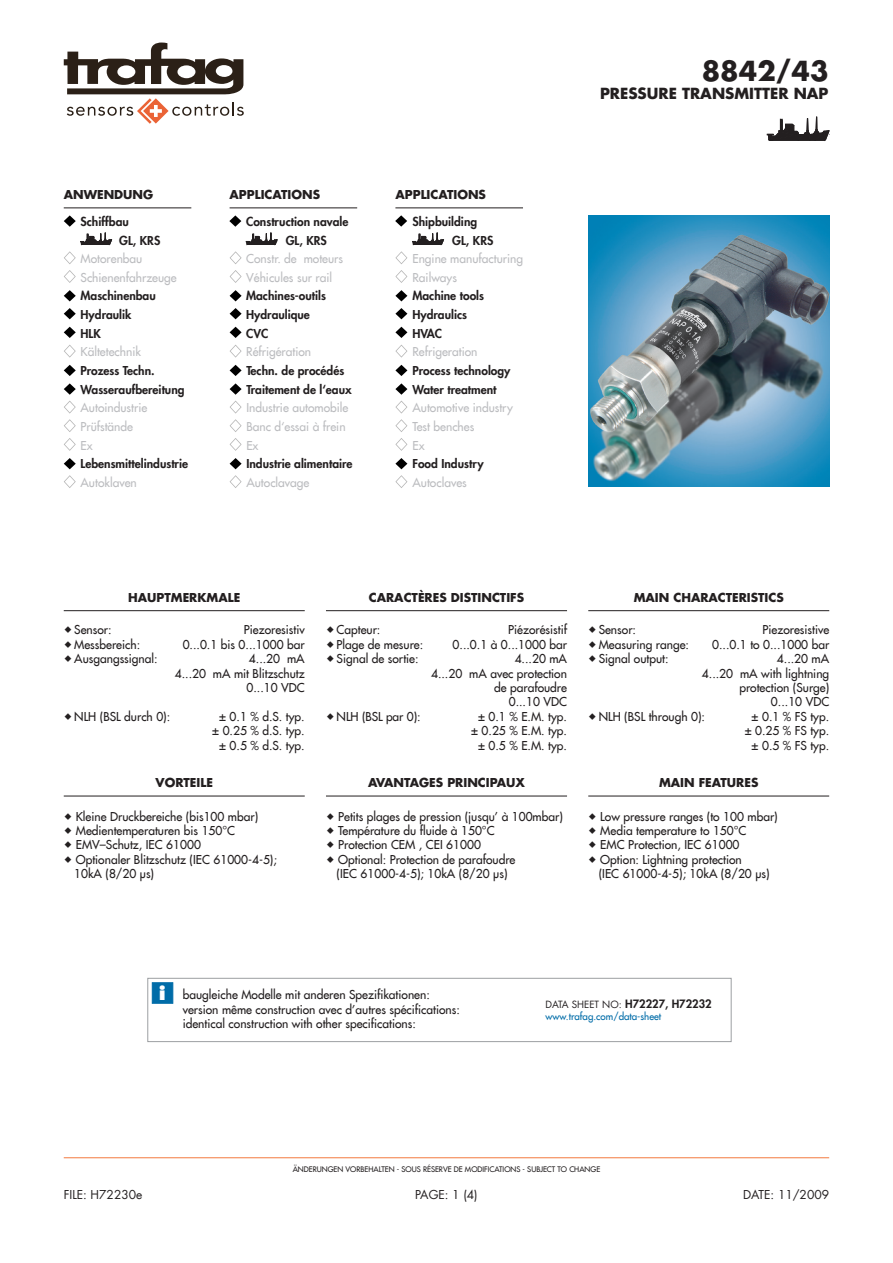
<style>
.page{position:relative;width:893px;height:1263px;background:#fff}
.page>*{position:absolute;margin:0;border:0;box-sizing:border-box;transform-origin:0 0}
.t1{font:700 27px "Futura LT";color:#231f20}
.t2{font:700 15px "Futura LT";color:#231f20}
.t3{font:12px/14.4px "Futura LT";color:#231f20}
.t4{font:800 12px "Futura LT";color:#231f20}
.t5{font:12px "Futura LT";color:#bcbdc0}
.t6{font:700 12px "Futura LT";color:#231f20}
.t7{font:12px "Futura LT";color:#231f20}
.t8{font:800 11.25px "Futura LT";color:#231f20}
.t9{font:9.75px "Futura LT";color:#006ca8}
.t10{font:7.5px "Futura LT";color:#231f20}
.s1{font-weight:800;font-size:18px;color:#fff}
.s2{font-weight:400;font-size:9.75px}
</style>
<div class="page">
<svg style="left:64px;top:43px;width:180px;height:81px"></svg>
<hr style="left:64px;top:1157px;width:765px;height:1px;background:#f4793e">
<hr style="left:230px;top:208px;width:127px;height:1px;background:#231f20">
<hr style="left:395px;top:208px;width:128px;height:1px;background:#231f20">
<hr style="left:64px;top:208px;width:127px;height:1px;background:#231f20">
<img style="left:588px;top:216px;width:241px;height:270px">
<hr style="left:64px;top:796px;width:241px;height:1px;background:#231f20">
<hr style="left:326px;top:796px;width:241px;height:1px;background:#231f20">
<hr style="left:588px;top:796px;width:241px;height:1px;background:#231f20">
<hr style="left:64px;top:610px;width:241px;height:1px;background:#231f20">
<hr style="left:326px;top:610px;width:241px;height:1px;background:#231f20">
<hr style="left:588px;top:610px;width:241px;height:1px;background:#231f20">
<svg style="left:64px;top:251px;width:12px;height:237px"></svg>
<svg style="left:230px;top:251px;width:12px;height:237px"></svg>
<svg style="left:395px;top:251px;width:12px;height:237px"></svg>
<hr style="left:769px;top:140px;width:56px;height:1px;background:#231f20">
<svg style="left:767px;top:117px;width:62px;height:23px"></svg>
<svg style="left:64px;top:215px;width:48px;height:30px"></svg>
<svg style="left:229px;top:215px;width:48px;height:30px"></svg>
<svg style="left:395px;top:215px;width:48px;height:30px"></svg>
<div style="left:152px;top:982px;width:21px;height:22px;background:#006ca8;border:1px solid #006ca8"></div>
<div style="left:148px;top:978px;width:583px;height:64px;border:1px solid #9d9fa2"></div>
<p class="t6" style="left:64px;top:187px;width:91px">ANWENDUNG</p>
<p class="t6" style="left:230px;top:187px;width:92px">APPLICATIONS</p>
<p class="t6" style="left:395px;top:187px;width:92px">APPLICATIONS</p>
<p class="t4" style="left:81px;top:213px;width:50px">Schiffbau</p>
<p class="t4" style="left:246px;top:213px;width:104px">Construction navale</p>
<p class="t4" style="left:412px;top:213px;width:66px">Shipbuilding</p>
<p class="t4" style="left:119px;top:232px;width:43px">GL, KRS</p>
<p class="t4" style="left:286px;top:232px;width:43px">GL, KRS</p>
<p class="t4" style="left:452px;top:232px;width:43px">GL, KRS</p>
<p class="t5" style="left:76px;top:251px;width:68px">Motorenbau</p>
<p class="t5" style="left:242px;top:251px;width:103px">Constr. de moteurs</p>
<p class="t5" style="left:407px;top:251px;width:117px">Engine manufacturing</p>
<p class="t5" style="left:76px;top:270px;width:103px">Schienenfahrzeuge</p>
<p class="t5" style="left:242px;top:270px;width:92px">Véhicules sur rail</p>
<p class="t5" style="left:407px;top:270px;width:51px">Railways</p>
<p class="t4" style="left:81px;top:288px;width:77px">Maschinenbau</p>
<p class="t4" style="left:246px;top:288px;width:81px">Machines-outils</p>
<p class="t4" style="left:412px;top:288px;width:73px">Machine tools</p>
<p class="t4" style="left:81px;top:307px;width:52px">Hydraulik</p>
<p class="t4" style="left:246px;top:307px;width:65px">Hydraulique</p>
<p class="t4" style="left:412px;top:307px;width:56px">Hydraulics</p>
<p class="t4" style="left:81px;top:325px;width:22px">HLK</p>
<p class="t4" style="left:246px;top:325px;width:24px">CVC</p>
<p class="t4" style="left:412px;top:325px;width:31px">HVAC</p>
<p class="t5" style="left:81px;top:344px;width:62px">Kältetechnik</p>
<p class="t5" style="left:242px;top:344px;width:71px">Réfrigération</p>
<p class="t5" style="left:407px;top:344px;width:72px">Refrigeration</p>
<p class="t4" style="left:81px;top:363px;width:76px">Prozess Techn.</p>
<p class="t4" style="left:246px;top:363px;width:99px">Techn. de procédés</p>
<p class="t4" style="left:412px;top:363px;width:100px">Process technology</p>
<p class="t4" style="left:81px;top:381px;width:106px">Wasseraufbereitung</p>
<p class="t4" style="left:246px;top:381px;width:107px">Traitement de l‘eaux</p>
<p class="t4" style="left:412px;top:381px;width:86px">Water treatment</p>
<p class="t5" style="left:76px;top:400px;width:73px">Autoindustrie</p>
<p class="t5" style="left:242px;top:400px;width:108px">I ndustrie automobile</p>
<p class="t5" style="left:407px;top:400px;width:107px">Automotive industry</p>
<p class="t5" style="left:81px;top:419px;width:54px">Prüfstände</p>
<p class="t5" style="left:242px;top:419px;width:106px">Banc d‘essai à frein</p>
<p class="t5" style="left:407px;top:419px;width:68px">Test benches</p>
<p class="t5" style="left:76px;top:437px;width:18px">E x</p>
<p class="t5" style="left:242px;top:437px;width:18px">E x</p>
<p class="t5" style="left:407px;top:437px;width:19px">E x</p>
<p class="t4" style="left:81px;top:456px;width:109px">Lebensmittelindustrie</p>
<p class="t4" style="left:246px;top:456px;width:108px">Industrie alimentaire</p>
<p class="t4" style="left:412px;top:456px;width:73px">Food Industry</p>
<p class="t5" style="left:76px;top:475px;width:63px">Autoklaven</p>
<p class="t5" style="left:242px;top:475px;width:69px">Autoclavage</p>
<p class="t5" style="left:407px;top:475px;width:61px">Autoclaves</p>
<h1 class="t1" style="left:702px;top:53px;width:128px">8842/43</h1>
<p class="t2" style="left:600px;top:83px;width:230px">PRESSURE TRANSMITTER NAP</p>
<p class="t6" style="left:128px;top:589px;width:114px">HAUPTMERKMALE</p>
<p class="t6" style="left:369px;top:589px;width:157px">CARACTÈRES DISTINCTIFS</p>
<p class="t6" style="left:634px;top:589px;width:152px">MAIN CHARACTERISTICS</p>
<p class="t3" style="left:72px;top:623px;width:41px">Sensor:</p>
<p class="t3" style="left:244px;top:623px;width:63px">Piezoresistiv</p>
<p class="t3" style="left:72px;top:637px;width:69px">Messbereich:</p>
<p class="t3" style="left:183px;top:637px;width:124px">0...0.1 bis 0...1000 bar</p>
<p class="t3" style="left:72px;top:651px;width:87px">Ausgangssignal:</p>
<p class="t3" style="left:249px;top:651px;width:57px">4...20 mA</p>
<p class="t3" style="left:175px;top:666px;width:131px">4...20 mA mit Blitzschutz</p>
<p class="t3" style="left:246px;top:680px;width:44px">0...10 VDC</p>
<p class="t3" style="left:72px;top:709px;width:7px">NLH</p>
<p class="t3" style="left:100px;top:709px;width:11px">(BSL</p>
<p class="t3" style="left:124px;top:709px;width:47px">durch 0):</p>
<p class="t3" style="left:212px;top:709px;width:94px;text-align:center">± 0.1 % d.S. typ. ± 0.25 % d.S. typ. ± 0.5 % d.S. typ.</p>
<p class="t3" style="left:335px;top:623px;width:47px">Capteur:</p>
<p class="t3" style="left:508px;top:623px;width:61px">Piézorésistif</p>
<p class="t3" style="left:337px;top:637px;width:88px">Plage de mesure:</p>
<p class="t3" style="left:453px;top:637px;width:116px">0...0.1 à 0...1000 bar</p>
<p class="t3" style="left:335px;top:651px;width:85px">Signal de sortie:</p>
<p class="t3" style="left:515px;top:651px;width:54px">4...20 mA</p>
<p class="t3" style="left:431px;top:666px;width:137px">4...20 mA avec protection</p>
<p class="t3" style="left:494px;top:680px;width:74px">de parafoudre</p>
<p class="t3" style="left:509px;top:695px;width:44px">0...10 VDC</p>
<p class="t3" style="left:335px;top:709px;width:7px">NLH</p>
<p class="t3" style="left:362px;top:709px;width:60px">(BSL par 0):</p>
<p class="t3" style="left:471px;top:709px;width:97px;text-align:center">± 0.1 % E.M. typ. ± 0.25 % E.M. typ. ± 0.5 % E.M. typ.</p>
<p class="t3" style="left:597px;top:623px;width:41px">Sensor:</p>
<p class="t3" style="left:762px;top:623px;width:68px">Piezoresistive</p>
<p class="t3" style="left:597px;top:637px;width:94px">Measuring range:</p>
<p class="t3" style="left:712px;top:637px;width:119px">0...0.1 to 0...1000 bar</p>
<p class="t3" style="left:597px;top:651px;width:73px">Signal output:</p>
<p class="t3" style="left:777px;top:651px;width:54px">4...20 mA</p>
<p class="t3" style="left:702px;top:666px;width:129px">4...20 mA with lightning</p>
<p class="t3" style="left:739px;top:680px;width:91px">protection (Surge)</p>
<p class="t3" style="left:771px;top:695px;width:44px">0...10 VDC</p>
<p class="t3" style="left:597px;top:709px;width:7px">NLH</p>
<p class="t3" style="left:624px;top:709px;width:11px">(BSL</p>
<p class="t3" style="left:649px;top:709px;width:58px">through 0):</p>
<p class="t3" style="left:745px;top:709px;width:86px;text-align:center">± 0.1 % FS typ. ± 0.25 % FS typ. ± 0.5 % FS typ.</p>
<p class="t6" style="left:156px;top:775px;width:59px">VORTEILE</p>
<p class="t6" style="left:368px;top:775px;width:158px">AVANTAGES PRINCIPAUX</p>
<p class="t6" style="left:659px;top:775px;width:101px">MAIN FEATURES</p>
<p class="t3" style="left:76px;top:809px;width:184px">Kleine Druckbereiche (bis100 mbar)<br>Medientemperaturen bis 150°C<br>EMV</p>
<p class="t3" style="left:100px;top:838px;width:53px">–Schutz, IEC</p>
<p class="t3" style="left:76px;top:838px;width:127px;text-align:right">61000<br>Optionaler Blitzschutz (IEC</p>
<p class="t3" style="left:213px;top:852px;width:65px">61000-4-5);</p>
<p class="t3" style="left:74px;top:866px;width:81px">10kA (8/20 µs)</p>
<p class="t3" style="left:338px;top:809px;width:226px">Petits plages de pression (jusqu’ à 100mbar)<br>Température du fluide à 150°C<br>Protection CEM</p>
<p class="t3" style="left:337px;top:838px;width:180px;text-indent:110px">61000<br>Optional: Protection de parafoudre (IEC</p>
<p class="t3" style="left:419px;top:838px;width:14px">, CEI</p>
<p class="t3" style="left:361px;top:866px;width:148px">61000-4-5); 10kA (8/20 µs)</p>
<p class="t3" style="left:600px;top:809px;width:179px">Low pressure ranges (to 100 mbar)<br>Media temperature to 150°C<br>EMC</p>
<p class="t3" style="left:599px;top:838px;width:145px;text-indent:106px">61000<br>Option: Lightning protection (IEC</p>
<p class="t3" style="left:628px;top:838px;width:63px">Protection, IEC</p>
<p class="t3" style="left:623px;top:866px;width:148px">61000-4-5); 10kA (8/20 µs)</p>
<p class="t3" style="left:183px;top:987px;width:279px;text-indent:-24px"><span class="s1">i</span> baugleiche Modelle mit anderen Spezifikationen: version même construction avec d’autres spécifications: identical construction with other specifications:</p>
<p class="t8" style="left:545px;top:996px;width:168px"><span class="s2">DATA SH EET NO:</span> H72227, H72232</p>
<p class="t9" style="left:545px;top:1010px;width:117px">www.trafag.com/data-sheet</p>
<p class="t10" style="left:293px;top:1164px;width:309px">änderungen vorbehalten - sous réserve de modifications - Subject to change</p>
<p class="t7" style="left:64px;top:1187px;width:80px">FILE: H72230E</p>
<p class="t7" style="left:415px;top:1187px;width:64px">PAGE: 1 (4)</p>
<p class="t7" style="left:743px;top:1187px;width:88px">DATE: 11/2009</p>
</div>
